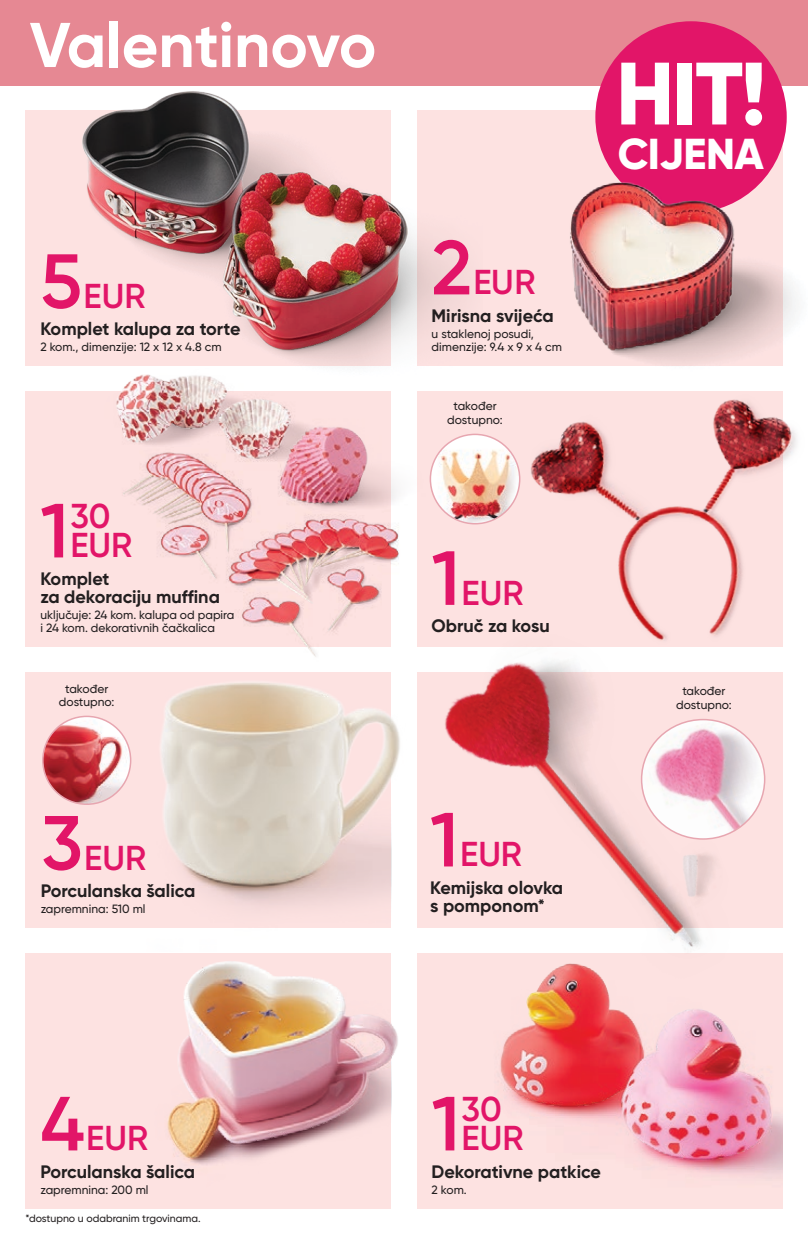
<style>
.page{position:relative;width:808px;height:1234px;background:#fff}
.page>*{position:absolute;margin:0;border:0;box-sizing:border-box;transform-origin:0 0}
.t1{font:800 88.2px "Gilroy";color:#fff}
.t2{font:700 63px "Gilroy";color:#fff}
.t3{font:800 43.2px "Gilroy";letter-spacing:-.01em;color:#fff}
.t4{font:600 34.5px/29.4px "Gilroy";color:#e21568}
.t5{font:700 18px/18px "Gilroy";color:#231f20}
.t6{font:500 12px/13.5px "Gilroy";color:#231f20;text-align:center}
.t7{font:500 10.5px "Gilroy";color:#231f20}
.s1{font-size:76.5px}
</style>
<div class="page">
<div style="left:26px;top:391px;width:365px;height:256px;background:#fde2e1"></div>
<div style="left:26px;top:952px;width:365px;height:256px;background:#fde2e1"></div>
<div style="left:417px;top:111px;width:365px;height:255px;background:#fde2e1"></div>
<div style="left:26px;top:672px;width:365px;height:255px;background:#fde2e1"></div>
<div style="left:0;top:0;width:808px;height:85px;background:#e68893"></div>
<img style="left:428px;top:1057px;width:354px;height:152px">
<img style="left:417px;top:586px;width:366px;height:471px">
<img style="left:22px;top:85px;width:460px;height:345px">
<img style="left:495px;top:391px;width:302px;height:312px">
<img style="left:72px;top:334px;width:406px;height:360px">
<img style="left:123px;top:952px;width:275px;height:213px">
<img style="left:116px;top:648px;width:301px;height:280px">
<div style="left:595px;top:21px;width:192px;height:192px;background:#e21568;border-radius:50%"></div>
<img style="left:43px;top:716px;width:88px;height:88px;border-radius:44px">
<div style="left:42px;top:715px;width:89px;height:89px;border:2px solid #e7a6b0;border-radius:50%"></div>
<img style="left:642px;top:719px;width:123px;height:119px">
<div style="left:641px;top:718px;width:124px;height:121px;border:2px solid #e7a6b0;border-radius:50%"></div>
<img style="left:430px;top:434px;width:90px;height:89px;border-radius:45px">
<div style="left:430px;top:433px;width:90px;height:91px;border:2px solid #e7a6b0;border-radius:50%"></div>
<img style="left:495px;top:97px;width:301px;height:269px">
<h2 class="t2" style="left:30px;top:6px;width:348px">Valentinovo</h2>
<h3 class="t4" style="left:40px;top:281px;width:107px"><span class="s1">5</span>EUR</h3>
<h3 class="t5" style="left:40px;top:320px;width:202px">Komplet kalupa za torte</h3>
<p class="t6" style="left:40px;top:340px;width:183px">2 kom., dimenzije: 12 x 12 x 4.8 cm</p>
<h3 class="t4" style="left:70px;top:501px;width:64px;text-indent:-30px"><span class="s1">1</span>30<br>EUR</h3>
<h3 class="t5" style="left:40px;top:569px;width:181px">Komplet<br>za dekoraciju muffina</h3>
<p class="t6" style="left:40px;top:607px;width:196px;text-align:left">uključuje: 24 kom. kalupa od papira i 24 kom. dekorativnih čačkalica</p>
<h3 class="t4" style="left:432px;top:267px;width:105px"><span class="s1">2</span>EUR</h3>
<h3 class="t5" style="left:432px;top:306px;width:124px">Mirisna svijeća</h3>
<p class="t6" style="left:432px;top:326px;width:132px;text-align:left">u staklenoj posudi, dimenzije: 9.4 x 9 x 4 cm</p>
<p class="t6" style="left:447px;top:399px;width:57px">također dostupno:</p>
<h3 class="t4" style="left:432px;top:577px;width:93px"><span class="s1">1</span>EUR</h3>
<h3 class="t5" style="left:432px;top:616px;width:120px">Obruč za kosu</h3>
<h1 class="t1" style="left:616px;top:38px;width:152px">HIT!</h1>
<h3 class="t3" style="left:618px;top:126px;width:148px">CIJENA</h3>
<p class="t6" style="left:59px;top:681px;width:57px">također dostupno:</p>
<p class="t6" style="left:676px;top:684px;width:57px">također dostupno:</p>
<h3 class="t4" style="left:42px;top:842px;width:106px"><span class="s1">3</span>EUR</h3>
<h3 class="t5" style="left:41px;top:881px;width:156px">Porculanska šalica</h3>
<p class="t6" style="left:41px;top:901px;width:106px">zapremnina: 510 ml</p>
<h3 class="t4" style="left:40px;top:1123px;width:109px"><span class="s1">4</span>EUR</h3>
<h3 class="t5" style="left:40px;top:1162px;width:156px">Porculanska šalica</h3>
<p class="t6" style="left:40px;top:1182px;width:110px">zapremnina: 200 ml</p>
<p class="t7" style="left:26px;top:1211px;width:177px">*dostupno u odabranim trgovinama.</p>
<h3 class="t4" style="left:430px;top:839px;width:93px"><span class="s1">1</span>EUR</h3>
<h3 class="t5" style="left:430px;top:878px;width:134px">Kemijska olovka s pomponom*</h3>
<h3 class="t4" style="left:462px;top:1093px;width:64px;text-indent:-30px"><span class="s1">1</span>30<br>EUR</h3>
<h3 class="t5" style="left:432px;top:1162px;width:171px">Dekorativne patkice</h3>
<p class="t6" style="left:432px;top:1182px;width:37px">2 kom.</p>
</div>
